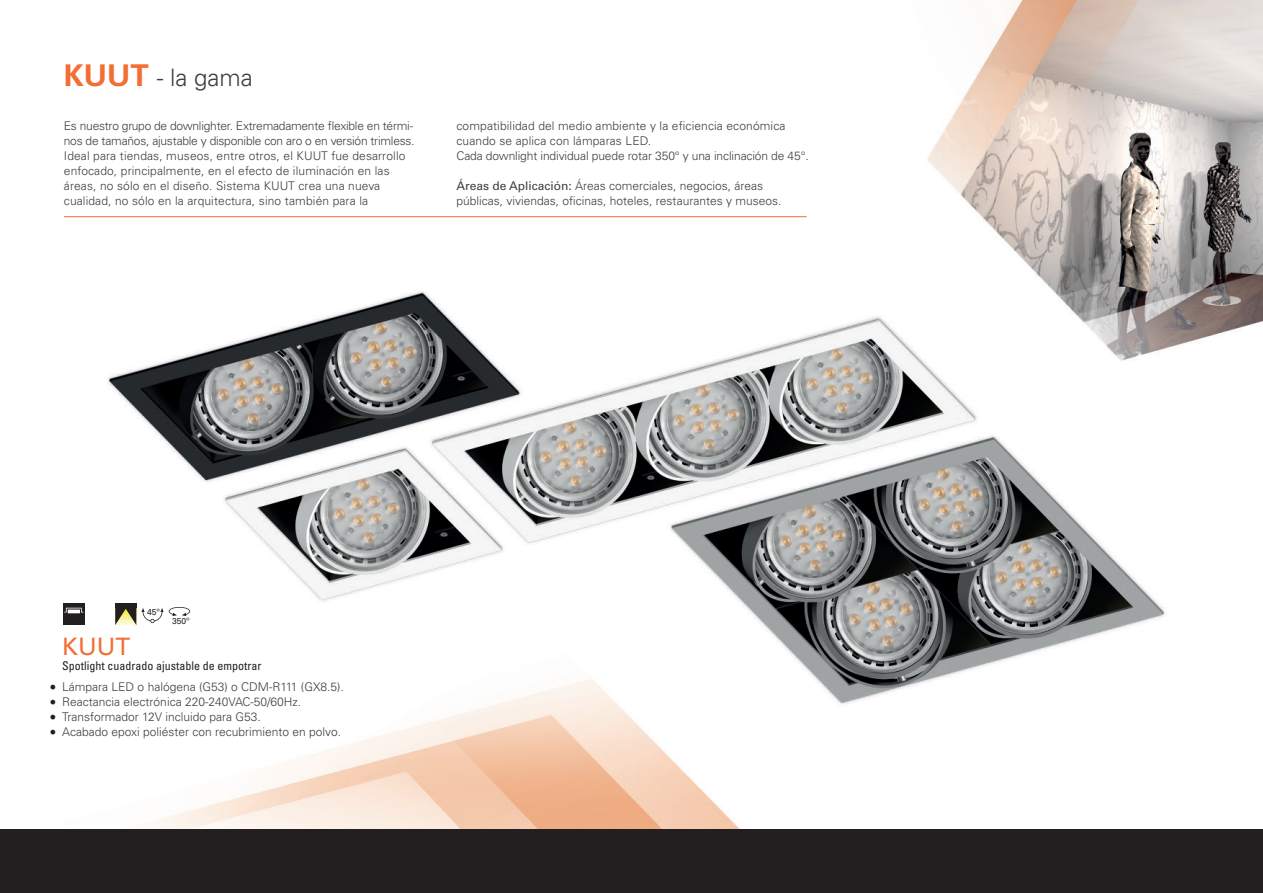
<style>
.page{position:relative;width:1263px;height:893px;background:#fff}
.page>*{position:absolute;margin:0;border:0;box-sizing:border-box;transform-origin:0 0}
.t1{font:700 30px "Univers LT Std";color:#f26e34}
.t2{font:300 24px "Univers LT Std";color:#3e3e3f}
.t3{font:24px "Univers LT Std";color:#f26e34}
.t4{font:300 12px/15px "Univers LT Std";color:#3e3e3f}
.t5{font:condensed 12px "Univers LT Std";color:#231f20}
.t6{font:8.55px "Univers LT Std";color:#231f20}
.s1{font-weight:400}
.s2{font-family:"Minion Pro";font-weight:400;font-size:18px;color:#231f20}
</style>
<div class="page">
<img style="left:63px;top:0;width:1200px;height:829px">
<div style="left:0;top:829px;width:1263px;height:64px;background:#231f20"></div>
<hr style="left:64px;top:216px;width:743px;height:1px;background:#f26e34">
<div style="left:63px;top:604px;width:21px;height:21px;background:#231f20"></div>
<svg style="left:64px;top:608px;width:19px;height:5px"></svg>
<svg style="left:115px;top:604px;width:75px;height:21px"></svg>
<p class="t1" style="left:64px;top:57px;width:87px">KUUT</p>
<p class="t2" style="left:157px;top:63px;width:98px">- la gama</p>
<p class="t4" style="left:64px;top:118px;width:352px">Es nuestro grupo de downlighter. Extremadamente flexible en térmi&shy;nos de tamaños, ajustable y disponible con aro o en versión trimless.<br>Ideal para tiendas, museos, entre otros, el KUUT fue desarrollo enfocado, principalmente, en el efecto de iluminación en las áreas, no sólo en el diseño. Sistema KUUT crea una nueva cualidad, no sólo en la arquitectura, sino también para la</p>
<p class="t4" style="left:456px;top:118px;width:354px">compatibilidad del medio ambiente y la eficiencia económica cuando se aplica con lámparas LED.<br>Cada downlight individual puede rotar 350° y una inclinación de 45°.</p>
<p class="t4" style="left:456px;top:178px;width:327px"><span class="s1">Áreas de Aplicación:</span> Áreas comerciales, negocios, áreas públicas, viviendas, oficinas, hoteles, restaurantes y museos.</p>
<p class="t3" style="left:62px;top:632px;width:70px">KUUT</p>
<p class="t6" style="left:147px;top:607px;width:14px">45º</p>
<p class="t6" style="left:172px;top:616px;width:19px">350º</p>
<p class="t5" style="left:62px;top:658px;width:201px">Spotlight cuadrado ajustable de empotrar</p>
<p class="t4" style="left:50px;top:679px;width:296px"><span class="s2">•</span> Lámpara LED o halógena (G53) o CDM-R111 (GX8.5).</p>
<p class="t4" style="left:50px;top:694px;width:253px"><span class="s2">•</span> Reactancia electrónica 220-240VAC-50/60Hz.</p>
<p class="t4" style="left:50px;top:709px;width:213px"><span class="s2">•</span> Transformador 12V incluido para G53.</p>
<p class="t4" style="left:50px;top:724px;width:293px"><span class="s2">•</span> Acabado epoxi poliéster con recubrimiento en polvo.</p>
</div>
